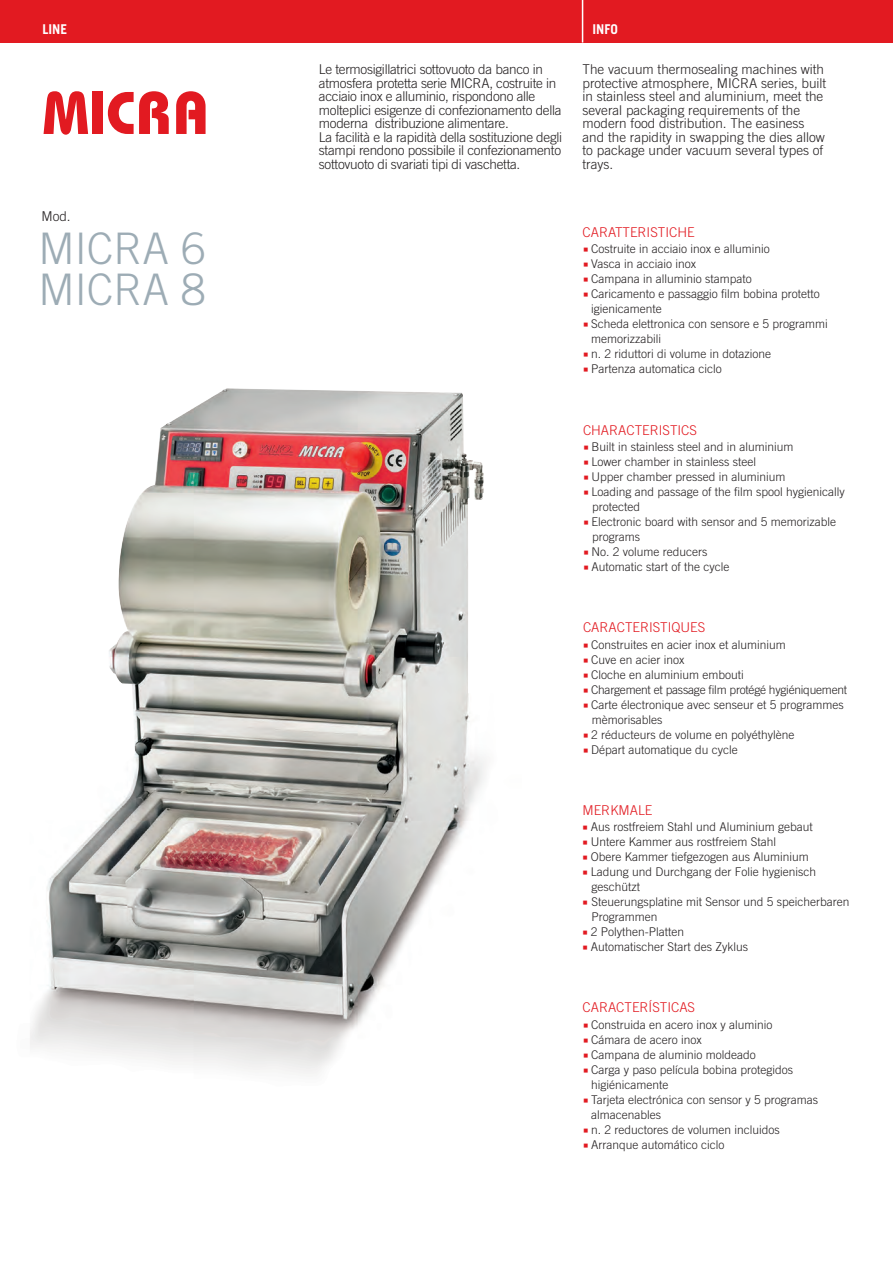
<style>
.page{position:relative;width:893px;height:1263px;background:#fff}
.page>*{position:absolute;margin:0;border:0;box-sizing:border-box;transform-origin:0 0}
.t1{font:700 60px "Bauhaus";color:#e21a21}
.t2{font:300 43.5px "Trade Gothic";color:#9dacb5}
.t3{font:300 13.5px/13.5px "Trade Gothic";letter-spacing:-.02em;color:#231f20}
.t4{font:300 13.5px/13.5px "Trade Gothic";color:#231f20}
.t5{font:300 13.5px "Trade Gothic";color:#e21a21}
.t6{font:700 13.5px "Trade Gothic";color:#fff}
.t7{font:300 12px "Trade Gothic";color:#231f20}
.t8{font:300 12px "Trade Gothic";letter-spacing:-.02em;color:#231f20}
.s1{font-family:"Minion Pro";font-weight:700;font-stretch:condensed;font-size:13.5px;color:#e21a21}
.s2{font-family:"Minion Pro";font-weight:700;font-stretch:condensed;font-size:13.5px;color:#fff}
</style>
<div class="page">
<img style="left:30px;top:388px;width:456px;height:686px">
<div style="left:0;top:0;width:893px;height:43px;background:#e21a21"></div>
<hr style="left:582px;top:0;width:1px;height:43px;background:#fff">
<p class="t6" style="left:43px;top:21px;width:26px">LINE</p>
<p class="t6" style="left:592px;top:21px;width:27px">INFO</p>
<h1 class="t1" style="left:43px;top:76px;width:168px">MICRA</h1>
<p class="t3" style="left:319px;top:63px;width:245px">Le termosigillatrici sottovuoto da banco in atmosfera protetta serie MICRA, costruite in acciaio inox e alluminio, rispondono alle molteplici esigenze di confezionamento della moderna distribuzione alimentare.<br>La facilità e la rapidità della sostituzione degli stampi rendono possibile il confezionamento sottovuoto di svariati tipi di vaschetta.</p>
<p class="t4" style="left:583px;top:63px;width:245px">The vacuum thermosealing machines with protective atmosphere, MICRA series, built in stainless steel and aluminium, meet the several packaging requirements of the modern food distribution. The easiness and the rapidity in swapping the dies allow to package under vacuum several types of trays.</p>
<p class="t3" style="left:41px;top:209px;width:31px">Mod.</p>
<h2 class="t2" style="left:39px;top:222px;width:168px">MICRA 6</h2>
<p class="t5" style="left:583px;top:224px;width:114px">CARATTERISTICHE</p>
<p class="t7" style="left:583px;top:242px;width:188px"><span class="s1">■</span> Costruite in acciaio inox e alluminio</p>
<p class="t7" style="left:583px;top:257px;width:115px"><span class="s1">■</span> Vasca in acciaio inox</p>
<p class="t7" style="left:583px;top:272px;width:170px"><span class="s1">■</span> Campana in alluminio stampato</p>
<p class="t7" style="left:583px;top:287px;width:238px"><span class="s1">■</span> Caricamento e passaggio film bobina protetto</p>
<p class="t7" style="left:583px;top:302px;width:80px"><span class="s2">■</span> igienicamente</p>
<p class="t7" style="left:583px;top:317px;width:246px"><span class="s1">■</span> Scheda elettronica con sensore e 5 programmi</p>
<p class="t7" style="left:583px;top:332px;width:80px"><span class="s2">■</span> memorizzabili</p>
<p class="t7" style="left:583px;top:347px;width:190px"><span class="s1">■</span> n. 2 riduttori di volume in dotazione</p>
<p class="t7" style="left:583px;top:362px;width:140px"><span class="s1">■</span> Partenza automatica ciclo</p>
<h2 class="t2" style="left:39px;top:264px;width:168px">MICRA 8</h2>
<p class="t5" style="left:583px;top:422px;width:116px">CHARACTERISTICS</p>
<p class="t7" style="left:583px;top:440px;width:212px"><span class="s1">■</span> Built in stainless steel and in aluminium</p>
<p class="t7" style="left:583px;top:455px;width:174px"><span class="s1">■</span> Lower chamber in stainless steel</p>
<p class="t7" style="left:583px;top:470px;width:204px"><span class="s1">■</span> Upper chamber pressed in aluminium</p>
<p class="t7" style="left:583px;top:485px;width:263px"><span class="s1">■</span> Loading and passage of the film spool hygienically</p>
<p class="t7" style="left:583px;top:500px;width:58px"><span class="s2">■</span> protected</p>
<p class="t7" style="left:583px;top:515px;width:254px"><span class="s1">■</span> Electronic board with sensor and 5 memorizable</p>
<p class="t7" style="left:583px;top:530px;width:58px"><span class="s2">■</span> programs</p>
<p class="t7" style="left:583px;top:545px;width:126px"><span class="s1">■</span> No. 2 volume reducers</p>
<p class="t7" style="left:583px;top:560px;width:148px"><span class="s1">■</span> Automatic start of the cycle</p>
<p class="t5" style="left:583px;top:619px;width:124px">CARACTERISTIQUES</p>
<p class="t7" style="left:583px;top:637px;width:204px"><span class="s1">■</span> Construites en acier inox et aluminium</p>
<p class="t7" style="left:583px;top:652px;width:103px"><span class="s1">■</span> Cuve en acier inox</p>
<p class="t7" style="left:583px;top:667px;width:162px"><span class="s1">■</span> Cloche en aluminium embouti</p>
<p class="t8" style="left:583px;top:682px;width:266px"><span class="s1">■</span> Chargement et passage film protégé hygiéniquement</p>
<p class="t7" style="left:583px;top:697px;width:262px"><span class="s1">■</span> Carte électronique avec senseur et 5 programmes</p>
<p class="t7" style="left:583px;top:712px;width:81px"><span class="s2">■</span> mèmorisables</p>
<p class="t7" style="left:583px;top:727px;width:213px"><span class="s1">■</span> 2 réducteurs de volume en polyéthylène</p>
<p class="t7" style="left:583px;top:742px;width:156px"><span class="s1">■</span> Départ automatique du cycle</p>
<p class="t5" style="left:583px;top:802px;width:71px">MERKMALE</p>
<p class="t7" style="left:583px;top:820px;width:232px"><span class="s1">■</span> Aus rostfreiem Stahl und Aluminium gebaut</p>
<p class="t7" style="left:583px;top:835px;width:195px"><span class="s1">■</span> Untere Kammer aus rostfreiem Stahl</p>
<p class="t7" style="left:583px;top:850px;width:228px"><span class="s1">■</span> Obere Kammer tiefgezogen aus Aluminium</p>
<p class="t7" style="left:583px;top:865px;width:235px"><span class="s1">■</span> Ladung und Durchgang der Folie hygienisch</p>
<p class="t7" style="left:583px;top:880px;width:59px"><span class="s2">■</span> geschützt</p>
<p class="t7" style="left:583px;top:895px;width:268px"><span class="s1">■</span> Steuerungsplatine mit Sensor und 5 speicherbaren</p>
<p class="t7" style="left:583px;top:910px;width:76px"><span class="s2">■</span> Programmen</p>
<p class="t7" style="left:583px;top:925px;width:103px"><span class="s1">■</span> 2 Polythen-Platten</p>
<p class="t7" style="left:583px;top:940px;width:167px"><span class="s1">■</span> Automatischer Start des Zyklus</p>
<p class="t5" style="left:583px;top:999px;width:114px">CARACTERÍSTICAS</p>
<p class="t7" style="left:583px;top:1017px;width:191px"><span class="s1">■</span> Construida en acero inox y aluminio</p>
<p class="t7" style="left:583px;top:1032px;width:120px"><span class="s1">■</span> Cámara de acero inox</p>
<p class="t7" style="left:583px;top:1047px;width:174px"><span class="s1">■</span> Campana de aluminio moldeado</p>
<p class="t7" style="left:583px;top:1062px;width:212px"><span class="s1">■</span> Carga y paso película bobina protegidos</p>
<p class="t7" style="left:583px;top:1077px;width:87px"><span class="s2">■</span> higiénicamente</p>
<p class="t7" style="left:583px;top:1092px;width:237px"><span class="s1">■</span> Tarjeta electrónica con sensor y 5 programas</p>
<p class="t7" style="left:583px;top:1107px;width:80px"><span class="s2">■</span> almacenables</p>
<p class="t7" style="left:583px;top:1122px;width:198px"><span class="s1">■</span> n. 2 reductores de volumen incluidos</p>
<p class="t7" style="left:583px;top:1137px;width:143px"><span class="s1">■</span> Arranque automático ciclo</p>
</div>
